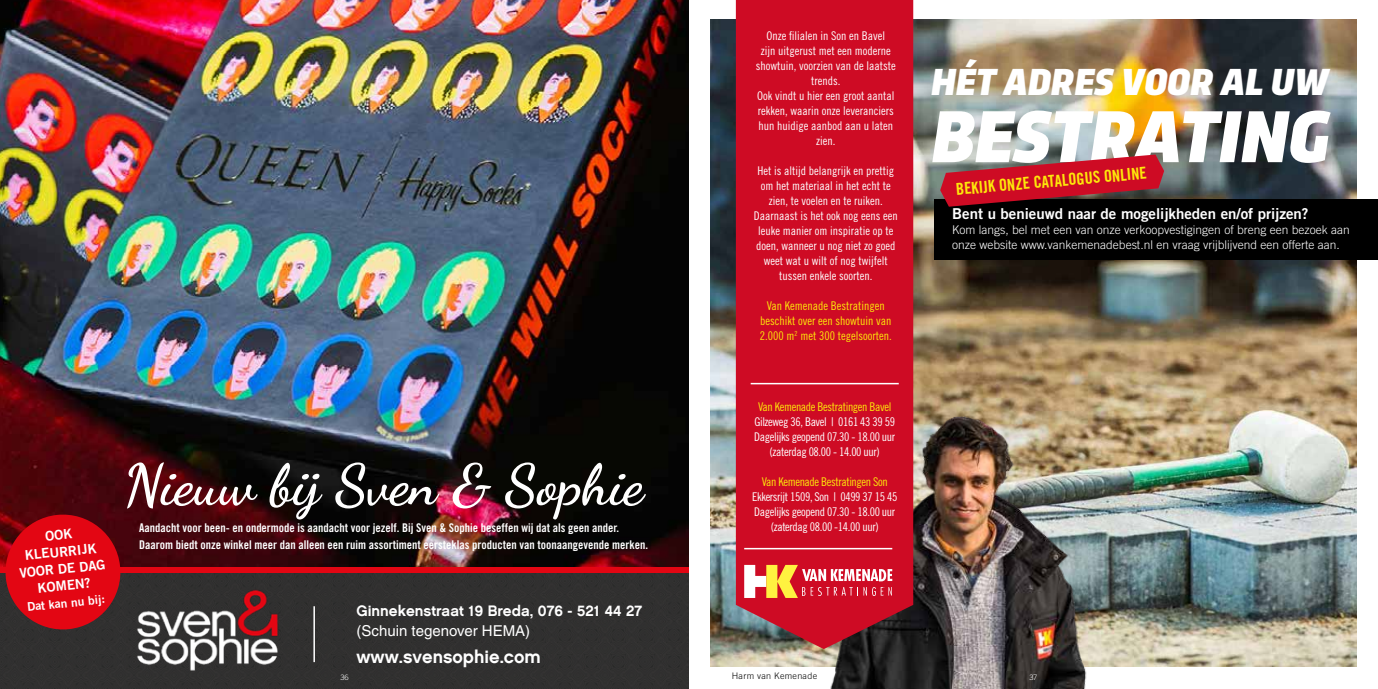
<style>
.page{position:relative;width:1378px;height:689px;background:#fff}
.page>*{position:absolute;margin:0;border:0;box-sizing:border-box;transform-origin:0 0}
.t1{font:italic 900 76.95px "Trasandina";color:#fff}
.t2{font:700 57px "Dancing Script";color:#fff}
.t3{font:italic 900 39.45px "Trasandina";color:#fff}
.t4{font:18px "Chalet New York Nineteen Sixty";color:#fff}
.t5{font:16.5px "Trade Gothic LT Std Bd Cn 20";color:#fde70a}
.t6{font:15px "Trade Gothic LT Std Bd 2";color:#fff}
.t7{font:15px "Chalet New York Nineteen Sixty";color:#fff}
.t8{font:15px "Helvetica LT";color:#fff}
.t9{font:13.5px/17px "Trade Gothic LT Std Bd 2";color:#fff;text-align:center}
.t10{font:12px/15px "Trade Gothic LT Std Cn 18";color:#fff;text-align:center}
.t11{font:12px/17px "Trade Gothic LT Std Bd Cn 20";color:#fff}
.t12{font:12px/15px "Trade Gothic LT Std Cn 18";letter-spacing:-.03em;color:#fff;text-align:center}
.t13{font:300 12px/15px "Trade Gothic LT Std";color:#fff}
.t14{font:12px/15px "Trade Gothic LT Std Cn 18";color:#fde70a;text-align:center}
.t15{font:12px "Trade Gothic LT Std Cn 18";letter-spacing:-.03em;color:#fde70a}
.t16{font:12px "Trade Gothic LT Std Bd 2";color:#fff}
.t17{font:300 9px "Trade Gothic LT Std";letter-spacing:.03em;color:#000}
.t18{font:300 7.5px "Trade Gothic LT Std";color:#fff}
</style>
<div class="page">
<img style="left:710px;top:20px;width:646px;height:646px">
<img style="left:710px;top:351px;width:557px;height:338px">
<div style="left:934px;top:199px;width:444px;height:61px;background:#000"></div>
<div style="left:736px;top:0;width:177px;height:649px;background:#ce0b24"></div>
<svg style="left:744px;top:565px;width:148px;height:33px"></svg>
<svg style="left:940px;top:154px;width:224px;height:53px;background:#9f2836"></svg>
<hr style="left:744px;top:548px;width:148px;height:1px;background:#fff">
<hr style="left:750px;top:383px;width:149px;height:1px;background:#fff">
<img style="left:0;top:0;width:688px;height:567px">
<div style="left:0;top:572px;width:688px;height:117px;background:#30302f"></div>
<img style="left:0;top:582px;width:446px;height:101px">
<div style="left:0;top:567px;width:688px;height:5px;background:#e30613"></div>
<hr style="left:313px;top:606px;width:2px;height:56px;background:#fff">
<svg style="left:3px;top:511px;width:120px;height:121px;background:#b50b15"></svg>
<p class="t10" style="left:756px;top:28px;width:141px">Onze filialen in Son en Bavel<br>zijn uitgerust met een moderne showtuin, voorzien van de laatste trends.<br>Ook vindt u hier een groot aantal rekken, waarin onze leveranciers hun huidige aanbod aan u laten zien.</p>
<p class="t10" style="left:754px;top:163px;width:145px">Het is altijd belangrijk en prettig om het materiaal in het echt te zien, te voelen en te ruiken.<br>Daarnaast is het ook nog eens een leuke manier om inspiratie op te doen, wanneer u nog niet zo goed weet wat u wilt of nog twijfelt tussen enkele soorten.</p>
<p class="t14" style="left:760px;top:298px;width:133px">Van Kemenade Bestratingen beschikt over een showtuin van<br>2.000 m<sup>2</sup> met 300 tegelsoorten.</p>
<h3 class="t3" style="left:931px;top:53px;width:399px">HÉT ADRES VOOR AL UW</h3>
<h1 class="t1" style="left:931px;top:80px;width:400px">BESTRATING</h1>
<h3 class="t5" style="left:955px;top:179px;width:193px;rotate:-5deg">BEKIJK ONZE CATALOGUS ONLINE</h3>
<p class="t6" style="left:952px;top:204px;width:358px">Bent u benieuwd naar de mogelijkheden en/of prijzen?</p>
<p class="t13" style="left:952px;top:222px;width:399px">Kom langs, bel met een van onze verkoopvestigingen of breng een bezoek aan onze website www.vankemenadebest.nl en vraag vrijblijvend een offerte aan.</p>
<p class="t9" style="left:15px;top:530px;width:88px;rotate:-6deg">OOK<br>KLEURRIJK<br>VOOR DE DAG<br>KOMEN?</p>
<p class="t16" style="left:26px;top:599px;width:80px;rotate:-6deg">Dat kan nu bij:</p>
<h2 class="t2" style="left:124px;top:449px;width:521px">Nieuw bij Sven &amp; Sophie</h2>
<p class="t11" style="left:139px;top:519px;width:510px">Aandacht voor been- en ondermode is aandacht voor jezelf. Bij Sven &amp; Sophie beseffen wij dat als geen ander.<br>Daarom biedt onze winkel meer dan alleen een ruim assortiment eersteklas producten van toonaangevende merken.</p>
<p class="t7" style="left:356px;top:602px;width:287px">Ginnekenstraat 19 Breda, 076 - 521 44 27</p>
<p class="t8" style="left:356px;top:621px;width:175px">(Schuin tegenover HEMA)</p>
<h3 class="t4" style="left:356px;top:645px;width:186px">www.svensophie.com</h3>
<p class="t15" style="left:758px;top:400px;width:135px">Van Kemenade Bestratingen Bavel</p>
<p class="t12" style="left:754px;top:414px;width:142px">Gilzeweg 36, Bavel | 0161 43 39 59<br>Dagelijks geopend 07.30 - 18.00 uur (zaterdag 08.00 - 14.00 uur)</p>
<p class="t15" style="left:761px;top:475px;width:128px">Van Kemenade Bestratingen Son</p>
<p class="t12" style="left:752px;top:489px;width:147px">Ekkersrijt 1509, Son | 0499 37 15 45<br>Dagelijks geopend 07.30 - 18.00 uur (zaterdag 08.00 -14.00 uur)</p>
<p class="t17" style="left:732px;top:671px;width:87px">Harm van Kemenade</p>
<p class="t18" style="left:340px;top:672px;width:10px">36</p>
<p class="t18" style="left:1029px;top:672px;width:9px">37</p>
</div>
